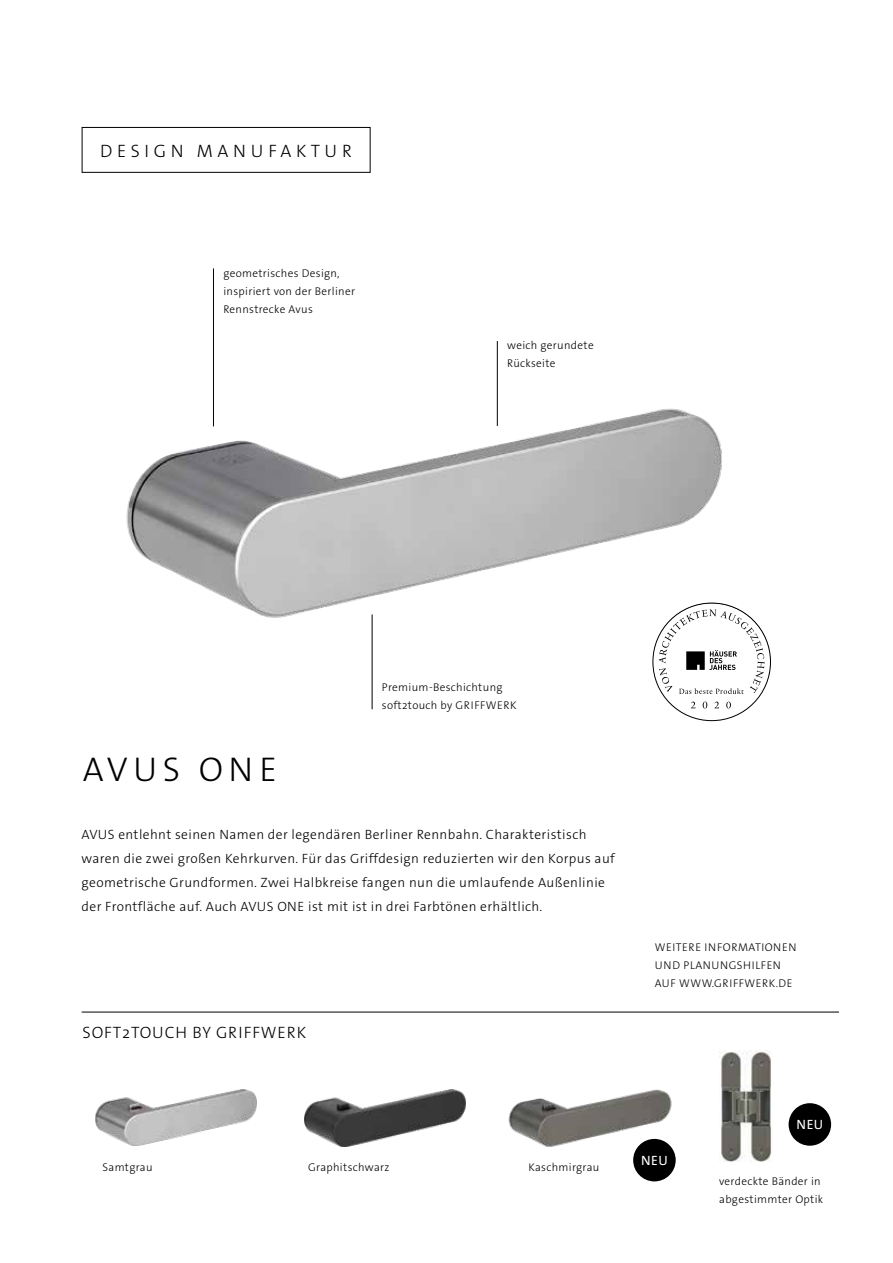
<style>
.page{position:relative;width:893px;height:1263px;background:#fff}
.page>*{position:absolute;margin:0;border:0;box-sizing:border-box;transform-origin:0 0}
.t1{font:300 34.5px "The Sans Os F";letter-spacing:.16em;color:#000}
.t2{font:300 18px "The Sans Os F";letter-spacing:.26em;color:#000}
.t3{font:300 16.5px "The Sans";letter-spacing:.055em;color:#000}
.t4{font:300 13.5px/24px "The Sans Os F";letter-spacing:.03em;color:#000}
.t5{font:13.5px "The Sans Os F";letter-spacing:.04em;color:#fff}
.t6{font:300 11.25px/18px "The Sans Os F";letter-spacing:.03em;color:#000}
.t7{font:300 11.25px/18px "The Sans Os F";letter-spacing:.05em;color:#000}
</style>
<div class="page">
<img style="left:126px;top:377px;width:596px;height:272px">
<hr style="left:82px;top:1012px;width:757px;height:1px;background:#000">
<div style="left:82px;top:127px;width:289px;height:46px;border:1px solid #000"></div>
<hr style="left:372px;top:614px;width:1px;height:95px;background:#000">
<hr style="left:213px;top:268px;width:1px;height:158px;background:#000">
<hr style="left:497px;top:341px;width:1px;height:85px;background:#000">
<img style="left:305px;top:1090px;width:161px;height:56px">
<img style="left:508px;top:1089px;width:165px;height:66px">
<div style="left:633px;top:1139px;width:43px;height:42px;background:#000;border-radius:50%"></div>
<img style="left:96px;top:1089px;width:160px;height:57px">
<svg style="left:653px;top:603px;width:117px;height:118px"></svg>
<div style="left:789px;top:1103px;width:42px;height:43px;background:#000;border-radius:50%"></div>
<img style="left:720px;top:1050px;width:51px;height:112px">
<h2 class="t2" style="left:100px;top:139px;width:253px">DESIGN MANUFAKTUR</h2>
<p class="t6" style="left:223px;top:264px;width:133px">geometrisches Design, inspiriert von der Berliner<br>Rennstrecke Avus</p>
<p class="t6" style="left:507px;top:337px;width:88px">weich gerundete<br>Rückseite</p>
<h1 class="t1" style="left:83px;top:747px;width:196px">AVUS ONE</h1>
<p class="t6" style="left:382px;top:678px;width:136px">Premium-Beschichtung soft2touch by GRIFFWERK</p>
<p class="t4" style="left:82px;top:822px;width:535px">AVUS entlehnt seinen Namen der legendären Berliner Rennbahn. Charakteristisch waren die zwei großen Kehrkurven. Für das Griffdesign reduzierten wir den Korpus auf geometrische Grundformen. Zwei Halbkreise fangen nun die umlaufende Außenlinie der Frontfläche auf. Auch AVUS ONE ist mit ist in drei Farbtönen erhältlich.</p>
<p class="t3" style="left:82px;top:1018px;width:225px">SOFT2TOUCH BY GRIFFWERK</p>
<p class="t7" style="left:655px;top:938px;width:143px">WEITERE INFORMATIONEN<br>UND PLANUNGSHILFEN<br>AUF WWW.GRIFFWERK.DE</p>
<p class="t6" style="left:103px;top:1158px;width:52px">Samtgrau</p>
<p class="t6" style="left:308px;top:1158px;width:83px">Graphitschwarz</p>
<p class="t6" style="left:528px;top:1158px;width:72px">Kaschmirgrau</p>
<p class="t5" style="left:641px;top:1152px;width:28px">NEU</p>
<p class="t5" style="left:796px;top:1116px;width:28px">NEU</p>
<p class="t6" style="left:719px;top:1172px;width:106px">verdeckte Bänder in abgestimmter Optik</p>
</div>
